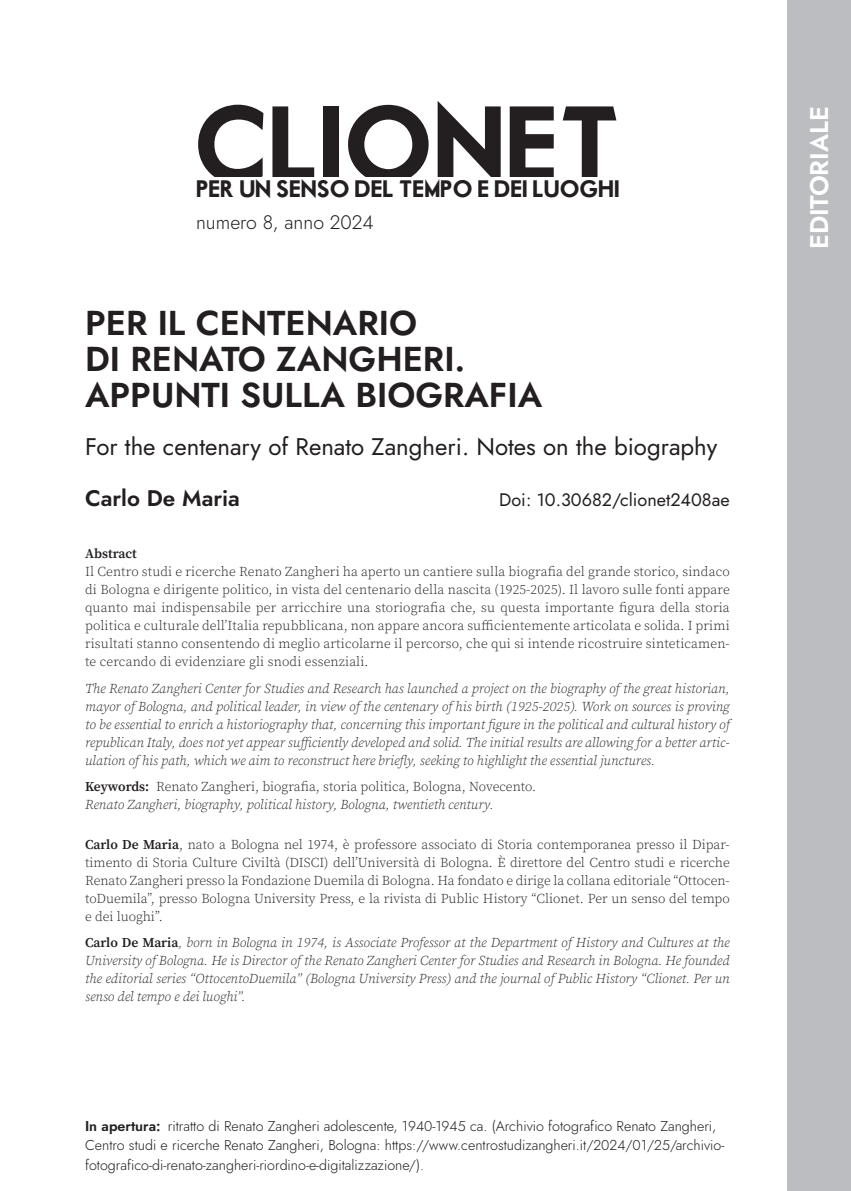
<style>
.page{position:relative;width:851px;height:1191px;background:#fff}
.page>*{position:absolute;margin:0;border:0;box-sizing:border-box;transform-origin:0 0}
.t1{font:102.9px "Motor Oil 1937 M54";color:#231f20}
._02_Dossier_titolo{font:600 34.5px/36px "Jost";color:#231f20}
.t2{font:600 25.5px "Jost";color:#fff}
._02_Dossier_titolo_ing{font:24px "Jost";color:#231f20}
.t3{font:22.8px "Motor Oil 1937 M54";color:#231f20}
._02_Dossier_autori{font:600 22.5px "Jost";color:#231f20}
.t4{font:300 19.5px "Jost";color:#231f20}
._02_Dossier_autori-2{font:18px "Jost";color:#231f20}
._000_Testo_didascalia{font:300 14.25px/19.5px "Jost";color:#231f20}
._000_Abstract_italiano{font:300 13.5px/18px "Source Serif Pro";letter-spacing:.01em;color:#231f20;text-align:justify}
._000_Abstract_inglese{font:italic 300 13.5px/18px "Source Serif Pro";color:#231f20;text-align:justify}
._000_Biografia_italiano{font:300 13.5px/18px "Source Serif Pro";color:#231f20;text-align:justify}
._000_Biografia_inglese{font:italic 300 13.5px/18px "Source Serif Pro";color:#231f20;text-align:justify}
._000_Keywords_ita{font:300 13.5px "Source Serif Pro";color:#231f20}
._000_Keywords_ing{font:italic 300 13.5px "Source Serif Pro";color:#231f20}
._000_Abstract_Titoletto{font:600 13.5px "Source Serif Pro";color:#231f20}
.s1{font-weight:600}
.s2{font-weight:600;font-style:normal}
</style>
<div class="page">
<div style="left:787px;top:0;width:63px;height:1191px;background:#bcbdc0"></div>
<h1 class="t1" style="left:193px;top:99px;width:429px">CLIONET</h1>
<h3 class="t3" style="left:196px;top:179px;width:425px">PER UN SENSO DEL TEMPO E DEI LUOGHI</h3>
<h3 class="t4" style="left:196px;top:209px;width:179px">numero 8, anno 2024</h3>
<p class="_02_Dossier_titolo" style="left:85px;top:305px;width:458px">PER IL CENTENARIO<br>DI RENATO ZANGHERI.<br>APPUNTI SULLA BIOGRAFIA</p>
<p class="_02_Dossier_titolo_ing" style="left:85px;top:430px;width:633px">For the centenary of Renato Zangheri. Notes on the biography</p>
<p class="_02_Dossier_autori" style="left:85px;top:483px;width:156px">Carlo De Maria</p>
<p class="_02_Dossier_autori-2" style="left:499px;top:488px;width:232px">Doi: 10.30682/clionet2408ae</p>
<p class="_000_Abstract_Titoletto" style="left:85px;top:544px;width:53px">Abstract</p>
<p class="_000_Abstract_italiano" style="left:85px;top:563px;width:646px">Il Centro studi e ricerche Renato Zangheri ha aperto un cantiere sulla biografia del grande storico, sindaco di Bologna e dirigente politico, in vista del centenario della nascita (1925-2025). Il lavoro sulle fonti appare quanto mai indispensabile per arricchire una storiografia che, su questa importante figura della storia politica e culturale dell’Italia repubblicana, non appare ancora sufficientemente articolata e solida. I primi risultati stanno consentendo di meglio articolarne il percorso, che qui si intende ricostruire sinteticamen&shy;te cercando di evidenziare gli snodi essenziali.</p>
<p class="_000_Abstract_inglese" style="left:85px;top:679px;width:646px">The Renato Zangheri Center for Studies and Research has launched a project on the biography of the great historian, mayor of Bologna, and political leader, in view of the centenary of his birth (1925-2025). Work on sources is proving to be essential to enrich a historiography that, concerning this important figure in the political and cultural history of republican Italy, does not yet appear sufficiently developed and solid. The initial results are allowing for a better artic&shy;ulation of his path, which we aim to reconstruct here briefly, seeking to highlight the essential junctures.</p>
<p class="_000_Keywords_ita" style="left:85px;top:778px;width:452px"><span class="s1">Keywords:</span> Renato Zangheri, biografia, storia politica, Bologna, Novecento.</p>
<p class="_000_Keywords_ing" style="left:85px;top:796px;width:410px">Renato Zangheri, biography, political history, Bologna, twentieth century.</p>
<p class="_000_Biografia_italiano" style="left:85px;top:835px;width:646px"><span class="s1">Carlo De Maria</span>, nato a Bologna nel 1974, è professore associato di Storia contemporanea presso il Dipar&shy;timento di Storia Culture Civiltà (DISCI) dell’Università di Bologna. È direttore del Centro studi e ricerche Renato Zangheri presso la Fondazione Duemila di Bologna. Ha fondato e dirige la collana editoriale “Ottocen&shy;toDuemila”, presso Bologna University Press, e la rivista di Public History “Clionet. Per un senso del tempo e dei luoghi”.</p>
<p class="_000_Biografia_inglese" style="left:85px;top:934px;width:646px"><span class="s2">Carlo De Maria</span>, born in Bologna in 1974, is Associate Professor at the Department of History and Cultures at the University of Bologna. He is Director of the Renato Zangheri Center for Studies and Research in Bologna. He founded the editorial series “OttocentoDuemila” (Bologna University Press) and the journal of Public History “Clionet. Per un senso del tempo e dei luoghi”.</p>
<p class="_000_Testo_didascalia" style="left:85px;top:1116px;width:640px"><span class="s1">In apertura:</span> ritratto di Renato Zangheri adolescente, 1940-1945 ca. (Archivio fotografico Renato Zangheri,<br>Centro studi e ricerche Renato Zangheri, Bologna: https://www.centrostudizangheri.it/2024/01/25/archivio&shy;fotografico-di-renato-zangheri-riordino-e-digitalizzazione/).</p>
<h3 class="t2" style="left:801px;top:249px;width:144px;rotate:-90deg">EDITORIALE</h3>
</div>
